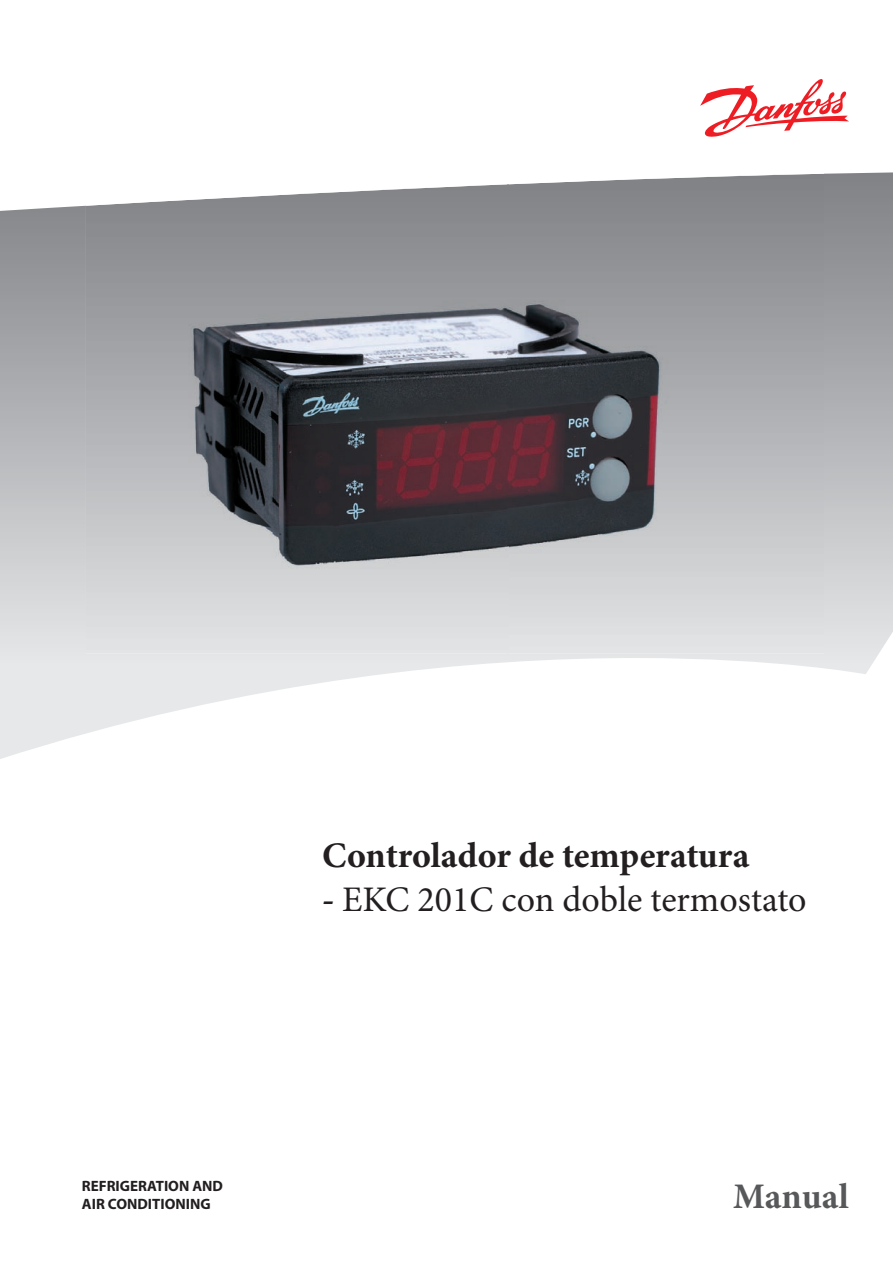
<style>
.page{position:relative;width:893px;height:1263px;background:#fff}
.page>*{position:absolute;margin:0;border:0;box-sizing:border-box;transform-origin:0 0}
.t1{font:36px "Minion Pro";color:#231f20}
.t2{font:700 36px "Minion Pro";letter-spacing:-.005em;color:#231f20}
.t3{font:700 36px "Minion Pro";letter-spacing:-.005em;color:#57585a}
.t4{font:700 15px/18px "Myriad Pro";color:#231f20}
.s1{font-weight:700}
</style>
<div class="page">
<svg style="left:0;top:172px;width:892px;height:587px"></svg>
<img style="left:86px;top:174px;width:738px;height:479px">
<svg style="left:700px;top:79px;width:148px;height:58px"></svg>
<h1 class="t2" style="left:322px;top:842px;width:429px">Controlador de temperatura</h1>
<h1 class="t1" style="left:322px;top:885px;width:486px"><span class="s1">-</span> EKC 201C con doble termostato</h1>
<p class="t4" style="left:82px;top:1178px;width:143px">REFRIGERATION AND<br>AIR CONDITIONING</p>
<h1 class="t3" style="left:733px;top:1182px;width:117px">Manual</h1>
</div>
